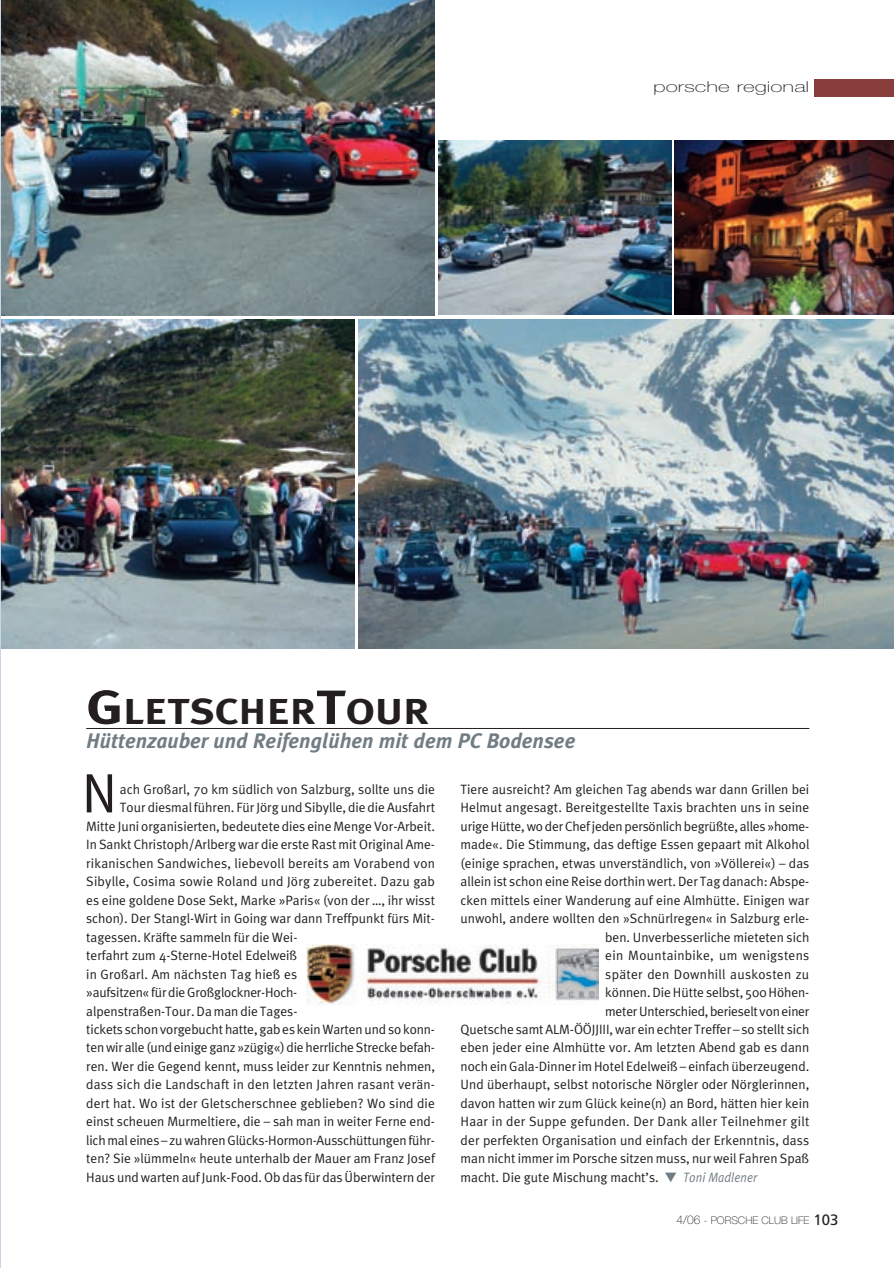
<style>
.page{position:relative;width:894px;height:1268px;background:#fff}
.page>*{position:absolute;margin:0;border:0;box-sizing:border-box;transform-origin:0 0}
.t1{font:55.5px "Meta Plus Normal";color:#231f20}
.t2{font:36px "Meta Plus Bold Caps";color:#231f20;scale:1.2 1}
.t3{font:italic 700 21px "Meta Plus";color:#717d83}
.t4{font:100 15px "Helvetica Neue LT";color:#231f20;scale:1.5 1}
.t5{font:13.5px "Meta Plus Normal";color:#231f20}
.t6{font:13.5px "Meta Plus Normal";letter-spacing:.02em;color:#231f20}
.t7{font:13.5px "Meta Plus Normal";letter-spacing:-.02em;color:#231f20}
.t8{font:100 10.5px "Helvetica Neue LT";color:#231f20}
.s1{font-size:48px}
.s2{color:#717d83}
.s3{font-style:italic;color:#717d83}
.s4{font-size:12px}
.s5{font-family:"Frutiger";font-weight:400;font-size:15px}
</style>
<div class="page">
<img style="left:0;top:0;width:894px;height:1267px">
<p class="t4" style="left:653px;top:81px;width:106px">porsche regional</p>
<h2 class="t2" style="left:86px;top:690px;width:287px"><span class="s1">G</span>LETSCHER<span class="s1">T</span>OUR</h2>
<h3 class="t3" style="left:86px;top:732px;width:490px">Hüttenzauber und Reifenglühen mit dem PC Bodensee</h3>
<h1 class="t1" style="left:82px;top:772px;width:37px">N</h1>
<p class="t5" style="left:120px;top:784px;width:316px">ach Großarl, 70 km südlich von Salzburg, sollte uns die</p>
<p class="t5" style="left:120px;top:802px;width:316px">Tour diesmal führen. Für Jörg und Sibylle, die die Ausfahrt</p>
<p class="t5" style="left:86px;top:821px;width:350px">Mitte Juni organisierten, bedeutete dies eine Menge Vor-Arbeit.</p>
<p class="t5" style="left:86px;top:839px;width:350px">In Sankt Christoph/Arlberg war die erste Rast mit Original Ame-</p>
<p class="t5" style="left:86px;top:857px;width:350px">rikanischen Sandwiches, liebevoll bereits am Vorabend von</p>
<p class="t5" style="left:86px;top:876px;width:350px">Sibylle, Cosima sowie Roland und Jörg zubereitet. Dazu gab</p>
<p class="t5" style="left:86px;top:894px;width:350px">es eine goldene Dose Sekt, Marke »Paris« (von der …, ihr wisst</p>
<p class="t5" style="left:86px;top:913px;width:350px">schon). Der Stangl-Wirt in Going war dann Treffpunkt fürs Mit-</p>
<p class="t5" style="left:86px;top:931px;width:213px">tagessen. Kräfte sammeln für die Wei-</p>
<p class="t5" style="left:86px;top:950px;width:213px">terfahrt zum 4-Sterne-Hotel Edelweiß</p>
<p class="t5" style="left:86px;top:968px;width:213px">in Großarl. Am nächsten Tag hieß es</p>
<p class="t5" style="left:86px;top:987px;width:213px">»aufsitzen« für die Großglockner-Hoch-</p>
<p class="t5" style="left:86px;top:1005px;width:213px">alpenstraßen-Tour. Da man die Tages-</p>
<p class="t5" style="left:86px;top:1024px;width:350px">tickets schon vorgebucht hatte, gab es kein Warten und so konn-</p>
<p class="t5" style="left:86px;top:1042px;width:350px">ten wir alle (und einige ganz »zügig«) die herrliche Strecke befah-</p>
<p class="t5" style="left:86px;top:1060px;width:350px">ren. Wer die Gegend kennt, muss leider zur Kenntnis nehmen,</p>
<p class="t5" style="left:86px;top:1079px;width:350px">dass sich die Landschaft in den letzten Jahren rasant verän-</p>
<p class="t5" style="left:86px;top:1097px;width:350px">dert hat. Wo ist der Gletscherschnee geblieben? Wo sind die</p>
<p class="t5" style="left:86px;top:1116px;width:350px">einst scheuen Murmeltiere, die – sah man in weiter Ferne end-</p>
<p class="t5" style="left:86px;top:1134px;width:350px">lich mal eines – zu wahren Glücks-Hormon-Ausschüttungen führ-</p>
<p class="t5" style="left:86px;top:1153px;width:350px">ten? Sie »lümmeln« heute unterhalb der Mauer am Franz Josef</p>
<p class="t5" style="left:86px;top:1171px;width:350px">Haus und warten auf Junk-Food. Ob das für das Überwintern der</p>
<p class="t5" style="left:460px;top:784px;width:350px">Tiere ausreicht? Am gleichen Tag abends war dann Grillen bei</p>
<p class="t5" style="left:460px;top:802px;width:350px">Helmut angesagt. Bereitgestellte Taxis brachten uns in seine</p>
<p class="t5" style="left:460px;top:821px;width:350px">urige Hütte, wo der Chef jeden persönlich begrüßte, alles »home-</p>
<p class="t5" style="left:460px;top:839px;width:350px">made«. Die Stimmung, das deftige Essen gepaart mit Alkohol</p>
<p class="t5" style="left:460px;top:857px;width:350px">(einige sprachen, etwas unverständlich, von »Völlerei«) – das</p>
<p class="t5" style="left:460px;top:876px;width:350px">allein ist schon eine Reise dorthin wert. Der Tag danach: Abspe-</p>
<p class="t5" style="left:460px;top:894px;width:350px">cken mittels einer Wanderung auf eine Almhütte. Einigen war</p>
<p class="t5" style="left:460px;top:913px;width:350px">unwohl, andere wollten den »Schnürlregen« in Salzburg erle-</p>
<p class="t5" style="left:605px;top:931px;width:205px">ben. Unverbesserliche mieteten sich</p>
<p class="t6" style="left:605px;top:950px;width:205px">ein Mountainbike, um wenigstens</p>
<p class="t6" style="left:605px;top:968px;width:205px">später den Downhill auskosten zu</p>
<p class="t5" style="left:605px;top:987px;width:205px">können. Die Hütte selbst, 500 Höhen-</p>
<p class="t7" style="left:605px;top:1005px;width:206px">meter Unterschied, berieselt von einer</p>
<p class="t5" style="left:460px;top:1024px;width:350px">Quetsche samt ALM-ÖÖJJIII, war ein echter Treffer – so stellt sich</p>
<p class="t5" style="left:460px;top:1042px;width:350px">eben jeder eine Almhütte vor. Am letzten Abend gab es dann</p>
<p class="t5" style="left:460px;top:1060px;width:350px">noch ein Gala-Dinner im Hotel Edelweiß – einfach überzeugend.</p>
<p class="t5" style="left:460px;top:1079px;width:350px">Und überhaupt, selbst notorische Nörgler oder Nörglerinnen,</p>
<p class="t5" style="left:460px;top:1097px;width:350px">davon hatten wir zum Glück keine(n) an Bord, hätten hier kein</p>
<p class="t6" style="left:460px;top:1116px;width:350px">Haar in der Suppe gefunden. Der Dank aller Teilnehmer gilt</p>
<p class="t5" style="left:460px;top:1134px;width:350px">der perfekten Organisation und einfach der Erkenntnis, dass</p>
<p class="t5" style="left:460px;top:1153px;width:350px">man nicht immer im Porsche sitzen muss, nur weil Fahren Spaß</p>
<p class="t5" style="left:460px;top:1171px;width:298px">macht. Die gute Mischung macht’s. <span class="s2">▼</span> <span class="s3">Toni Madlener</span></p>
<p class="t8" style="left:676px;top:1216px;width:163px"><span class="s4">4/06</span> - PORSCHE CLUB LIFE <span class="s5">103</span></p>
</div>
